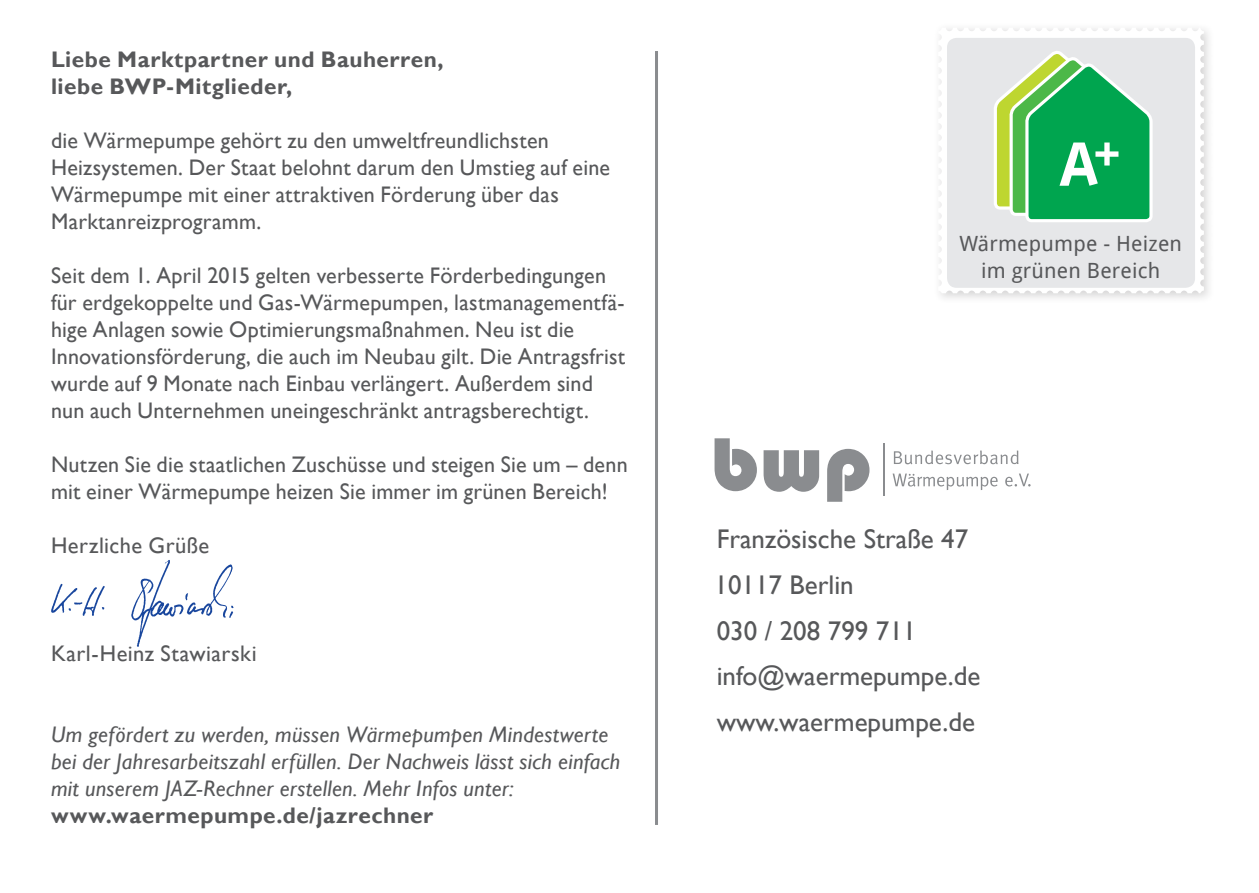
<style>
.page{position:relative;width:1259px;height:893px;background:#fff}
.page>*{position:absolute;margin:0;border:0;box-sizing:border-box;transform-origin:0 0}
.t1{font:27px "Gill Sans";color:#57585a}
.t2{font:22.5px/27px "Gill Sans";letter-spacing:.01em;color:#57585a}
.t3{font:italic 22.5px/27px "Gill Sans";letter-spacing:.015em;color:#57585a}
.t4{font:700 22.5px "Gill Sans";letter-spacing:.02em;color:#57585a}
.t5{font:21px/27px "Droid Sans";letter-spacing:.01em;color:#57585a;text-align:center}
</style>
<div class="page">
<img style="left:51px;top:560px;width:183px;height:87px">
<div style="left:932px;top:21px;width:284px;height:284px;background:#231f20;opacity:.2"></div>
<svg style="left:938px;top:28px;width:266px;height:265px"></svg>
<div style="left:947px;top:38px;width:248px;height:250px;background:#e6e7e9;border-radius:10px"></div>
<hr style="left:655px;top:51px;width:3px;height:774px;background:#8a8c8f">
<svg style="left:994px;top:51px;width:159px;height:171px"></svg>
<svg style="left:714px;top:438px;width:43px;height:53px"></svg>
<svg style="left:763px;top:450px;width:56px;height:42px"></svg>
<svg style="left:827px;top:449px;width:42px;height:53px"></svg>
<hr style="left:883px;top:443px;width:1px;height:53px;background:#8a8c8f">
<svg style="left:892px;top:474px;width:138px;height:16px"></svg>
<svg style="left:894px;top:450px;width:124px;height:14px"></svg>
<p class="t4" style="left:51px;top:45px;width:394px">Liebe Marktpartner und Bauherren,</p>
<p class="t4" style="left:51px;top:72px;width:243px">liebe BWP-Mitglieder,</p>
<p class="t2" style="left:51px;top:127px;width:560px">die Wärmepumpe gehört zu den umweltfreundlichsten Heizsystemen. Der Staat belohnt darum den Umstieg auf eine Wärmepumpe mit einer attraktiven Förderung über das Marktanreizprogramm.</p>
<p class="t2" style="left:51px;top:262px;width:576px">Seit dem 1. April 2015 gelten verbesserte Förderbedingungen für erdgekoppelte und Gas-Wärmepumpen, lastmanagementfä&shy;hige Anlagen sowie Optimierungsmaßnahmen. Neu ist die Innovationsförderung, die auch im Neubau gilt. Die Antragsfrist wurde auf 9 Monate nach Einbau verlängert. Außerdem sind nun auch Unternehmen uneingeschränkt antragsberechtigt.</p>
<p class="t2" style="left:51px;top:451px;width:578px">Nutzen Sie die staatlichen Zuschüsse und steigen Sie um – denn mit einer Wärmepumpe heizen Sie immer im grünen Bereich!</p>
<p class="t2" style="left:51px;top:532px;width:160px">Herzliche Grüße</p>
<p class="t2" style="left:51px;top:640px;width:207px">Karl-Heinz Stawiarski</p>
<p class="t3" style="left:51px;top:721px;width:571px">Um gefördert zu werden, müssen Wärmepumpen Mindestwerte bei der Jahresarbeitszahl erfüllen. Der Nachweis lässt sich einfach mit unserem JAZ-Rechner erstellen. Mehr Infos unter:</p>
<p class="t4" style="left:51px;top:801px;width:384px">www.waermepumpe.de/jazrechner</p>
<p class="t5" style="left:959px;top:230px;width:224px">Wärmepumpe - Heizen im grünen Bereich</p>
<p class="t1" style="left:716px;top:523px;width:253px">Französische Straße 47</p>
<p class="t1" style="left:714px;top:569px;width:141px">10117 Berlin</p>
<p class="t1" style="left:716px;top:615px;width:201px">030 / 208 799 711</p>
<p class="t1" style="left:716px;top:661px;width:265px">info@waermepumpe.de</p>
<p class="t1" style="left:716px;top:707px;width:260px">www.waermepumpe.de</p>
</div>
